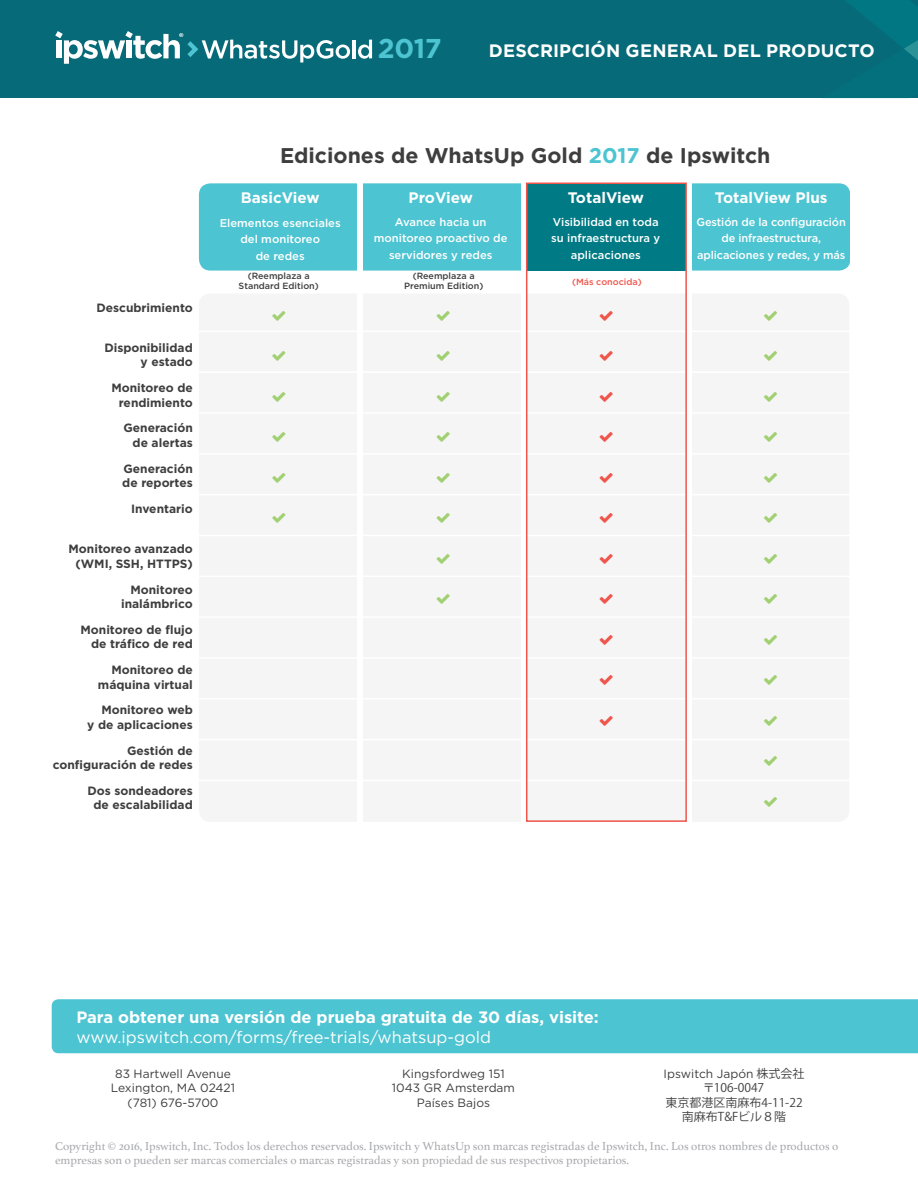
<style>
.page{position:relative;width:918px;height:1188px;background:#fff}
.page>*{position:absolute;margin:0;border:0;box-sizing:border-box;transform-origin:0 0}
.t1{font:700 27.15px "Gotham";color:#4dc4d1}
.t2{font:700 21.3px "Gotham";color:#3e3e3f}
.t3{font:700 18px "Gotham";letter-spacing:.005em;color:#fff}
.t4{font:700 16.5px/19.8px "Gotham";color:#fff}
.Body{font:700 15.3px "Gotham";color:#fff}
.t5{font:700 12px/14.4px "Gotham";color:#3e3e3f;text-align:right}
.t6{font:12px/14.4px "Athelas";color:#a8a9ad}
.t7{font:12px/14.4px "Gotham";color:#3e3e3f;text-align:center}
.t8{font:12px "Koz Go Pr 6 N";color:#3e3e3f}
.Body-2{font:500 11.25px/16.5px "Gotham";color:#fff;text-align:center}
.t9{font:500 9px/10.8px "Gotham";color:#3e3e3f;text-align:center}
.t10{font:500 9px "Gotham";color:#f0554b}
.s1{color:#4dc4d1}
.s2{font-weight:400}
.s3{font-family:"Koz Go Pr 6 N"}
</style>
<div class="page">
<div style="left:0;top:0;width:918px;height:98px;background:#076a78"></div>
<svg style="left:846px;top:0;width:72px;height:60px"></svg>
<hr style="left:353px;top:40px;width:3px;height:18px;background:#fff">
<svg style="left:358px;top:40px;width:14px;height:19px"></svg>
<svg style="left:55px;top:31px;width:295px;height:33px"></svg>
<div style="left:52px;top:999px;width:866px;height:54px;background:#4dc4d1"></div>
<div style="left:199px;top:183px;width:651px;height:88px;background:#4dc4d1;border-radius:11px"></div>
<div style="left:523px;top:183px;width:165px;height:88px;background:#007b85"></div>
<div style="left:199px;top:294px;width:650px;height:528px;background:#f5f5f6;border-radius:11px"></div>
<div style="left:357px;top:169px;width:5px;height:700px;background:#fff"></div>
<div style="left:522px;top:169px;width:5px;height:700px;background:#fff"></div>
<div style="left:686px;top:169px;width:5px;height:700px;background:#fff"></div>
<hr style="left:193px;top:331px;width:667px;height:1px;background:#fff">
<hr style="left:193px;top:412px;width:667px;height:2px;background:#fff">
<hr style="left:193px;top:494px;width:667px;height:1px;background:#fff">
<hr style="left:193px;top:576px;width:667px;height:1px;background:#fff">
<hr style="left:193px;top:657px;width:667px;height:2px;background:#fff">
<hr style="left:193px;top:739px;width:667px;height:1px;background:#fff">
<hr style="left:193px;top:371px;width:667px;height:2px;background:#fff">
<hr style="left:193px;top:453px;width:667px;height:2px;background:#fff">
<hr style="left:193px;top:535px;width:667px;height:1px;background:#fff">
<hr style="left:193px;top:616px;width:667px;height:2px;background:#fff">
<hr style="left:193px;top:698px;width:667px;height:2px;background:#fff">
<hr style="left:193px;top:780px;width:667px;height:1px;background:#fff">
<div style="left:526px;top:183px;width:161px;height:639px;border:2px solid #f0554b"></div>
<h1 class="t1" style="left:378px;top:30px;width:66px">2017</h1>
<h3 class="t3" style="left:489px;top:39px;width:387px">DESCRIPCIÓN GENERAL DEL PRODUCTO</h3>
<p class="t2" style="left:280px;top:141px;width:492px">Ediciones de WhatsUp Gold <span class="s1">2017</span> de Ipswitch</p>
<p class="t5" style="left:96px;top:300px;width:98px">Descubrimiento</p>
<p class="t5" style="left:104px;top:340px;width:90px">Disponibilidad y estado</p>
<p class="t5" style="left:111px;top:381px;width:83px">Monitoreo de rendimiento</p>
<p class="t5" style="left:124px;top:421px;width:71px">Generación de alertas</p>
<p class="t5" style="left:122px;top:461px;width:72px;text-align:left">Generación de reportes</p>
<p class="t5" style="left:131px;top:501px;width:63px">Inventario</p>
<p class="t5" style="left:69px;top:542px;width:126px;text-align:center">Monitoreo avanzado (WMI, SSH, HTTPS)</p>
<p class="t5" style="left:121px;top:582px;width:73px">Monitoreo inalámbrico</p>
<p class="t5" style="left:80px;top:622px;width:114px">Monitoreo de flujo de tráfico de red</p>
<p class="t5" style="left:98px;top:663px;width:96px">Monitoreo de máquina virtual</p>
<p class="t5" style="left:87px;top:703px;width:107px">Monitoreo web<br>y de aplicaciones</p>
<p class="t5" style="left:53px;top:743px;width:141px">Gestión de configuración de redes</p>
<p class="t5" style="left:88px;top:783px;width:107px;text-align:center">Dos sondeadores de escalabilidad</p>
<p class="Body" style="left:241px;top:188px;width:80px">BasicView</p>
<p class="Body-2" style="left:220px;top:214px;width:122px">Elementos esenciales del monitoreo<br>de redes</p>
<p class="Body" style="left:409px;top:188px;width:66px">ProView</p>
<p class="Body-2" style="left:374px;top:213px;width:135px">Avance hacia un monitoreo proactivo de servidores y redes</p>
<p class="Body" style="left:568px;top:188px;width:78px">TotalView</p>
<p class="Body-2" style="left:551px;top:213px;width:111px">Visibilidad en toda su infraestructura y aplicaciones</p>
<p class="t9" style="left:239px;top:270px;width:82px">(Reemplaza a<br>Standard Edition)</p>
<p class="t9" style="left:404px;top:270px;width:81px">(Reemplaza a<br>Premium Edition)</p>
<p class="t10" style="left:572px;top:276px;width:71px">(Más conocida)</p>
<p class="Body" style="left:715px;top:188px;width:114px">TotalView Plus</p>
<p class="Body-2" style="left:697px;top:213px;width:151px">Gestión de la configuración de infraestructura, aplicaciones y redes, y más</p>
<p class="t4" style="left:76px;top:1007px;width:524px">Para obtener una versión de prueba gratuita de 30 días, visite: <span class="s2">www.ipswitch.com/forms/free-trials/whatsup-gold</span></p>
<p class="t7" style="left:111px;top:1066px;width:126px">83 Hartwell Avenue<br>Lexington, MA 02421 (781) 676-5700</p>
<p class="t7" style="left:392px;top:1066px;width:125px">Kingsfordweg 151<br>1043 GR Amsterdam<br>Países Bajos</p>
<p class="t7" style="left:664px;top:1066px;width:142px">Ipswitch Japón <span class="s3">株式会社</span></p>
<p class="t8" style="left:703px;top:1081px;width:63px">〒106-0047</p>
<p class="t8" style="left:665px;top:1096px;width:139px">東京都港区南麻布4-11-22</p>
<p class="t8" style="left:682px;top:1110px;width:106px">南麻布T&amp;Fビル８階</p>
<p class="t6" style="left:55px;top:1138px;width:785px">Copyright © 2016, Ipswitch, Inc. Todos los derechos reservados. Ipswitch y WhatsUp son marcas registradas de Ipswitch, Inc. Los otros nombres de productos o empresas son o pueden ser marcas comerciales o marcas registradas y son propiedad de sus respectivos propietarios.</p>
</div>
